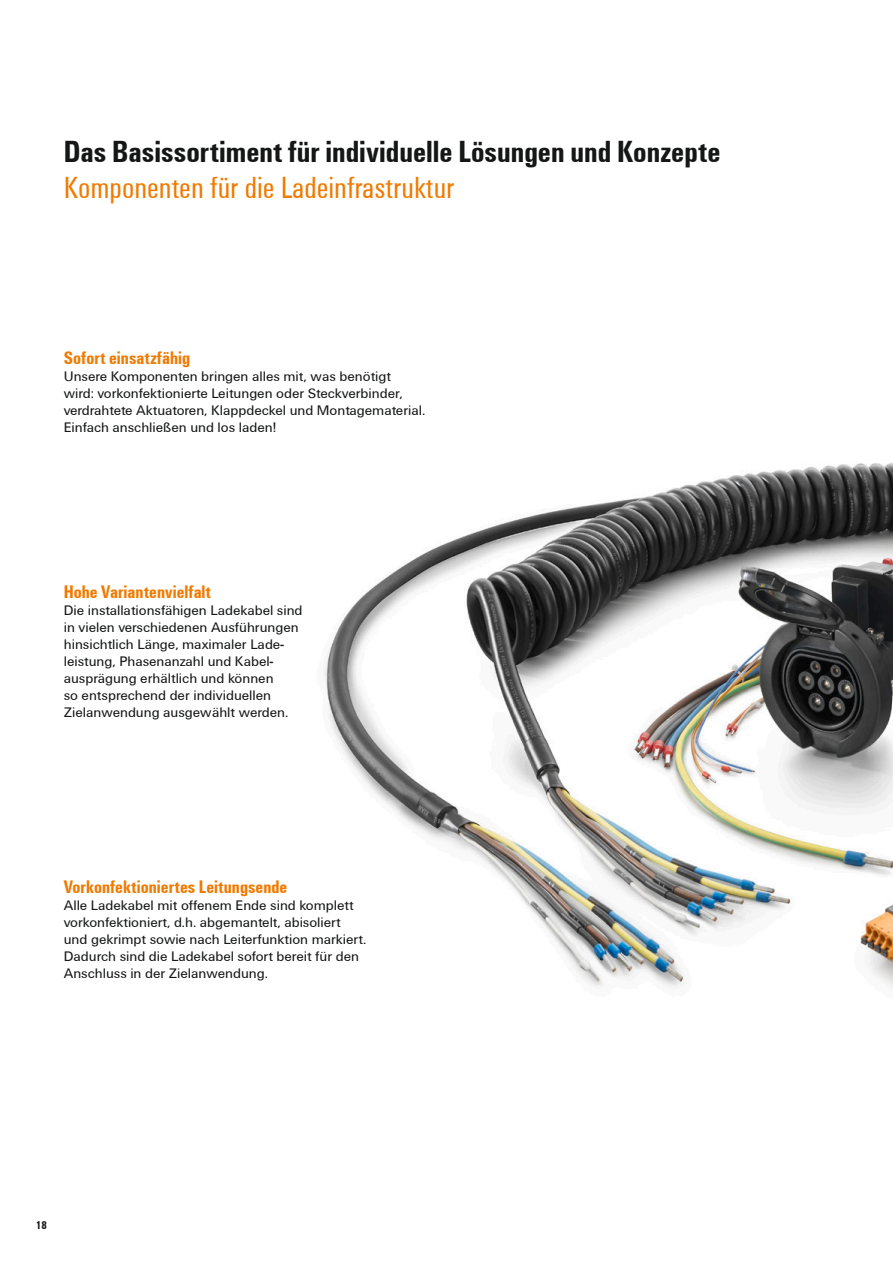
<style>
.page{position:relative;width:893px;height:1263px;background:#fff}
.page>*{position:absolute;margin:0;border:0;box-sizing:border-box;transform-origin:0 0}
.t1{font:700 31.5px "Weidmueller Condensed";color:#151616}
.t2{font:31.5px "Weidmueller Condensed";color:#f17a00}
.t3{font:700 18.75px "Weidmueller Condensed";color:#f17a00}
.t4{font:14.25px/17px "Weidmueller";color:#151616}
.t5{font:700 11.7px "Weidmueller Condensed";color:#151616}
</style>
<div class="page">
<img style="left:323px;top:463px;width:570px;height:527px">
<h1 class="t1" style="left:64px;top:133px;width:658px">Das Basissortiment für individuelle Lösungen und Konzepte</h1>
<h1 class="t2" style="left:64px;top:169px;width:392px">Komponenten für die Ladeinfrastruktur</h1>
<h2 class="t3" style="left:64px;top:347px;width:128px">Sofort einsatzfähig</h2>
<p class="t4" style="left:64px;top:368px;width:363px">Unsere Komponenten bringen alles mit, was benötigt<br>wird: vorkonfektionierte Leitungen oder Steckverbinder, verdrahtete Aktuatoren, Klappdeckel und Montagematerial.<br>Einfach anschließen und los laden!</p>
<h2 class="t3" style="left:64px;top:581px;width:149px">Hohe Variantenvielfalt</h2>
<p class="t4" style="left:64px;top:602px;width:240px">Die installationsfähigen Ladekabel sind in vielen verschiedenen Ausführungen hinsichtlich Länge, maximaler Lade&shy;leistung, Phasenanzahl und Kabel&shy;ausprägung erhältlich und können<br>so entsprechend der individuellen Zielanwendung ausgewählt werden.</p>
<h2 class="t3" style="left:64px;top:876px;width:225px">Vorkonfektioniertes Leitungsende</h2>
<p class="t4" style="left:64px;top:897px;width:304px">Alle Ladekabel mit offenem Ende sind komplett vorkonfektioniert, d.h. abgemantelt, abisoliert und gekrimpt sowie nach Leiterfunktion markiert.<br>Dadurch sind die Ladekabel sofort bereit für den Anschluss in der Zielanwendung.</p>
<p class="t5" style="left:36px;top:1218px;width:12px">18</p>
</div>
